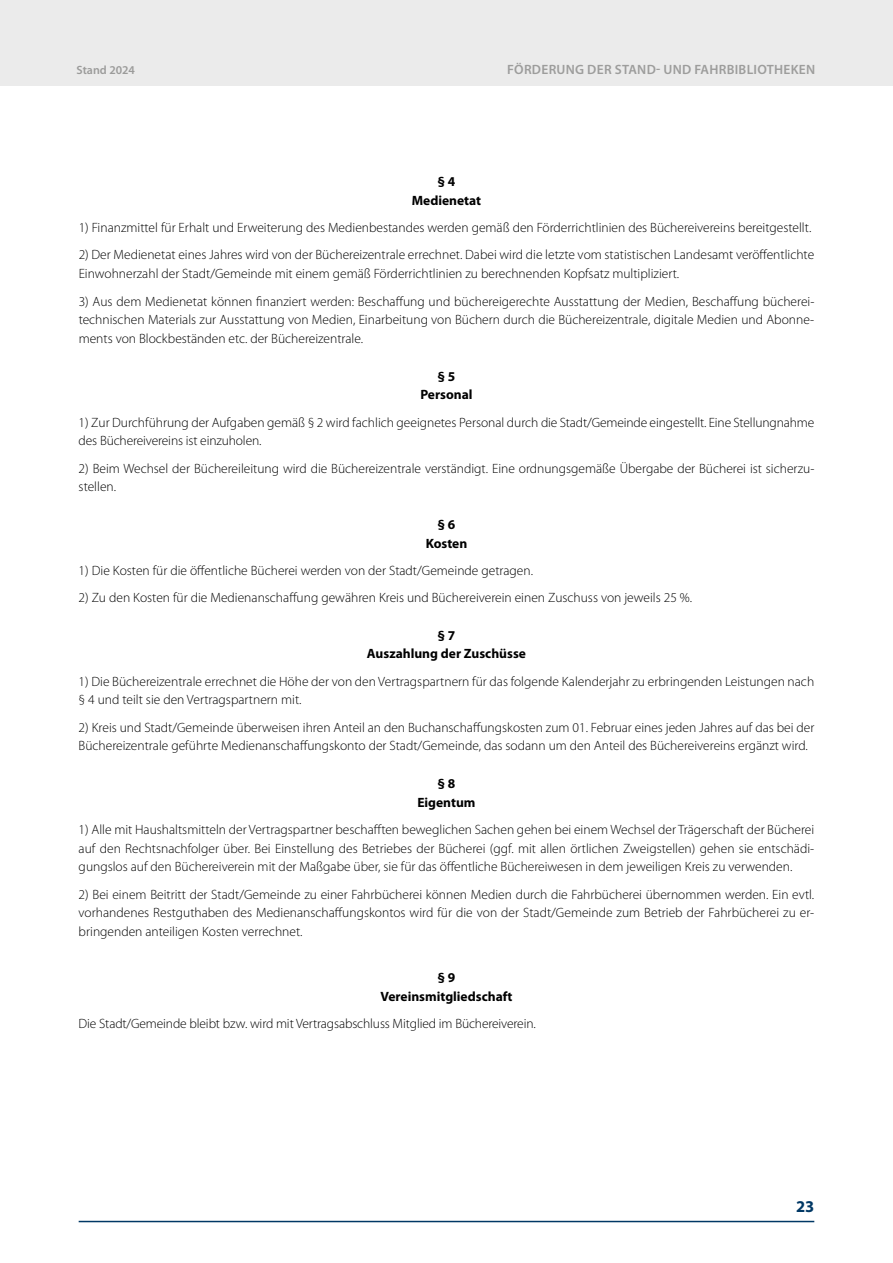
<style>
.page{position:relative;width:893px;height:1263px;background:#fff}
.page>*{position:absolute;margin:0;border:0;box-sizing:border-box;transform-origin:0 0}
.t1{font:700 16.5px "Myriad Pro";color:#003865}
.t2{font:300 13.5px/18.8px "Myriad Pro";color:#000}
.t3{font:700 13.5px/18.8px "Myriad Pro";color:#000;text-align:center}
.t4{font:600 13.5px "Myriad Pro";letter-spacing:.02em;color:#9d9d9c}
.t5{font:600 12px "Myriad Pro";color:#9b9b9a}
</style>
<div class="page">
<div style="left:0;top:0;width:893px;height:86px;background:#ebebeb"></div>
<hr style="left:79px;top:1221px;width:735px;height:1px;background:#003865">
<p class="t5" style="left:77px;top:62px;width:60px">Stand 2024</p>
<p class="t4" style="left:507px;top:61px;width:310px">FÖRDERUNG DER STAND- UND FAHRBIBLIOTHEKEN</p>
<p class="t3" style="left:412px;top:172px;width:71px">§ 4<br>Medienetat</p>
<p class="t2" style="left:79px;top:218px;width:734px">1) Finanzmittel für Erhalt und Erweiterung des Medienbestandes werden gemäß den Förderrichtlinien des Büchereivereins bereitgestellt.</p>
<p class="t2" style="left:79px;top:245px;width:737px">2) Der Medienetat eines Jahres wird von der Büchereizentrale errechnet. Dabei wird die letzte vom statistischen Landesamt veröffentlichte<br>Einwohnerzahl der Stadt/Gemeinde mit einem gemäß Förderrichtlinien zu berechnenden Kopfsatz multipliziert.</p>
<p class="t2" style="left:79px;top:291px;width:737px;text-align:justify">3) Aus dem Medienetat können finanziert werden: Beschaffung und büchereigerechte Ausstattung der Medien, Beschaffung bücherei&shy;technischen Materials zur Ausstattung von Medien, Einarbeitung von Büchern durch die Büchereizentrale, digitale Medien und Abonne&shy;ments von Blockbeständen etc. der Büchereizentrale.</p>
<p class="t3" style="left:420px;top:366px;width:54px">§ 5<br>Personal</p>
<p class="t2" style="left:79px;top:412px;width:737px">1) Zur Durchführung der Aufgaben gemäß § 2 wird fachlich geeignetes Personal durch die Stadt/Gemeinde eingestellt. Eine Stellungnahme des Büchereivereins ist einzuholen.</p>
<p class="t2" style="left:79px;top:458px;width:737px">2) Beim Wechsel der Büchereileitung wird die Büchereizentrale verständigt. Eine ordnungsgemäße Übergabe der Bücherei ist sicherzu&shy;stellen.</p>
<p class="t3" style="left:426px;top:514px;width:43px">§ 6<br>Kosten</p>
<p class="t2" style="left:79px;top:561px;width:456px">1) Die Kosten für die öffentliche Bücherei werden von der Stadt/Gemeinde getragen.</p>
<p class="t2" style="left:79px;top:588px;width:615px">2) Zu den Kosten für die Medienanschaffung gewähren Kreis und Büchereiverein einen Zuschuss von jeweils 25 %.</p>
<p class="t3" style="left:367px;top:625px;width:160px">§ 7<br>Auszahlung der Zuschüsse</p>
<p class="t2" style="left:79px;top:672px;width:737px">1) Die Büchereizentrale errechnet die Höhe der von den Vertragspartnern für das folgende Kalenderjahr zu erbringenden Leistungen nach § 4 und teilt sie den Vertragspartnern mit.</p>
<p class="t2" style="left:79px;top:718px;width:737px">2) Kreis und Stadt/Gemeinde überweisen ihren Anteil an den Buchanschaffungskosten zum 01. Februar eines jeden Jahres auf das bei der<br>Büchereizentrale geführte Medienanschaffungskonto der Stadt/Gemeinde, das sodann um den Anteil des Büchereivereins ergänzt wird.</p>
<p class="t3" style="left:417px;top:773px;width:60px">§ 8<br>Eigentum</p>
<p class="t2" style="left:79px;top:820px;width:737px;text-align:justify">1) Alle mit Haushaltsmitteln der Vertragspartner beschafften beweglichen Sachen gehen bei einem Wechsel der Trägerschaft der Bücherei auf den Rechtsnachfolger über. Bei Einstellung des Betriebes der Bücherei (ggf. mit allen örtlichen Zweigstellen) gehen sie entschädi&shy;gungslos auf den Büchereiverein mit der Maßgabe über, sie für das öffentliche Büchereiwesen in dem jeweiligen Kreis zu verwenden.</p>
<p class="t2" style="left:79px;top:885px;width:737px;text-align:justify">2) Bei einem Beitritt der Stadt/Gemeinde zu einer Fahrbücherei können Medien durch die Fahrbücherei übernommen werden. Ein evtl. vorhandenes Restguthaben des Medienanschaffungskontos wird für die von der Stadt/Gemeinde zum Betrieb der Fahrbücherei zu er&shy;bringenden anteiligen Kosten verrechnet.</p>
<p class="t3" style="left:380px;top:968px;width:134px">§ 9<br>Vereinsmitgliedschaft</p>
<p class="t2" style="left:79px;top:1014px;width:459px">Die Stadt/Gemeinde bleibt bzw. wird mit Vertragsabschluss Mitglied im Büchereiverein.</p>
<p class="t1" style="left:796px;top:1195px;width:20px">23</p>
</div>
